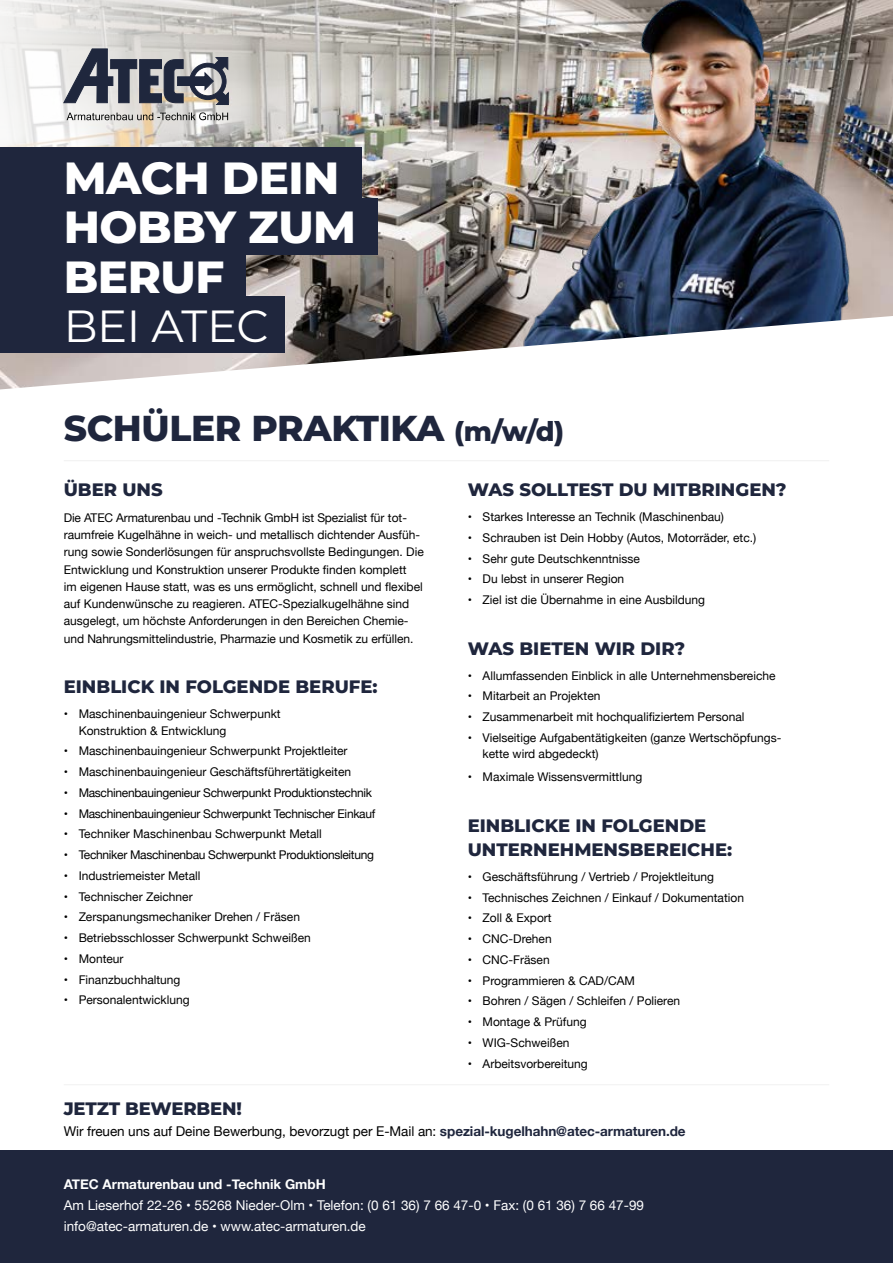
<style>
.page{position:relative;width:893px;height:1263px;background:#fff}
.page>*{position:absolute;margin:0;border:0;box-sizing:border-box;transform-origin:0 0}
.t1{font:800 45px/49.5px "Montserrat";letter-spacing:-.01em;color:#fff}
.t2{font:45px "Montserrat";letter-spacing:-.01em;color:#fff}
.t3{font:800 36px "Montserrat";letter-spacing:-.01em;color:#1f263d}
.t4{font:800 18px/23.7px "Montserrat";color:#1f263d}
.t5{font:13.5px/21px "Helvetica Neue";color:#fff}
.t6{font:13.5px "Helvetica Neue";letter-spacing:-.005em;color:#000}
.t7{font:700 13.5px "Helvetica Neue";color:#fff}
.t8{font:12px/17.2px "Helvetica Neue";color:#000}
.t9{font:12px "Helvetica Neue";letter-spacing:-.025em;color:#000}
.s1{font-size:27px}
.s2{font-weight:700;color:#1f263d}
</style>
<div class="page">
<img style="left:245px;top:0;width:648px;height:316px">
<img style="left:485px;top:0;width:388px;height:316px">
<svg style="left:0;top:0;width:476px;height:184px;background:#c8c6c1"></svg>
<svg style="left:64px;top:49px;width:164px;height:56px;background:#82858d"></svg>
<svg style="left:67px;top:112px;width:161px;height:8px"></svg>
<div style="left:0;top:147px;width:361px;height:56px;background:#1f263d"></div>
<div style="left:0;top:198px;width:377px;height:56px;background:#1f263d"></div>
<div style="left:0;top:246px;width:245px;height:57px;background:#1f263d"></div>
<div style="left:0;top:296px;width:285px;height:57px;background:#1f263d"></div>
<svg style="left:0;top:316px;width:891px;height:74px"></svg>
<div style="left:0;top:1150px;width:893px;height:113px;background:#1f263d"></div>
<hr style="left:64px;top:1084px;width:765px;height:1px;background:#dadada">
<hr style="left:64px;top:460px;width:765px;height:1px;background:#dadada">
<h1 class="t1" style="left:64px;top:150px;width:294px">MACH DEIN<br>HOBBY ZUM<br>BERUF</h1>
<h1 class="t2" style="left:64px;top:295px;width:207px">BEI ATEC</h1>
<h2 class="t3" style="left:64px;top:402px;width:502px">SCHÜLER PRAKTIKA <span class="s1">(m/w/d)</span></h2>
<h3 class="t4" style="left:64px;top:477px;width:100px">ÜBER UNS</h3>
<p class="t8" style="left:64px;top:510px;width:362px">Die ATEC Armaturenbau und -Technik GmbH ist Spezialist für tot&shy;raumfreie Kugelhähne in weich- und metallisch dichtender Ausfüh&shy;rung sowie Sonderlösungen für anspruchsvollste Bedingungen. Die Entwicklung und Konstruktion unserer Produkte finden komplett<br>im eigenen Hause statt, was es uns ermöglicht, schnell und flexibel auf Kundenwünsche zu reagieren. ATEC-Spezialkugelhähne sind ausgelegt, um höchste Anforderungen in den Bereichen Chemie&shy;und Nahrungsmittelindustrie, Pharmazie und Kosmetik zu erfüllen.</p>
<h3 class="t4" style="left:64px;top:674px;width:315px">EINBLICK IN FOLGENDE BERUFE:</h3>
<p class="t8" style="left:79px;top:706px;width:204px;line-height:16.5px;text-indent:-15px">• Maschinenbauingenieur Schwerpunkt<br>Konstruktion &amp; Entwicklung</p>
<p class="t8" style="left:64px;top:743px;width:285px">• Maschinenbauingenieur Schwerpunkt Projektleiter</p>
<p class="t8" style="left:64px;top:764px;width:289px">• Maschinenbauingenieur Geschäftsführertätigkeiten</p>
<p class="t9" style="left:64px;top:784px;width:310px">• Maschinenbauingenieur Schwerpunkt Produktionstechnik</p>
<p class="t9" style="left:64px;top:805px;width:313px">• Maschinenbauingenieur Schwerpunkt Technischer Einkauf</p>
<p class="t8" style="left:64px;top:826px;width:260px">• Techniker Maschinenbau Schwerpunkt Metall</p>
<p class="t9" style="left:64px;top:846px;width:312px">• Techniker Maschinenbau Schwerpunkt Produktionsleitung</p>
<p class="t8" style="left:64px;top:868px;width:138px">• Industriemeister Metall</p>
<p class="t8" style="left:64px;top:888px;width:130px">• Technischer Zeichner</p>
<p class="t8" style="left:64px;top:909px;width:238px">• Zerspanungsmechaniker Drehen / Fräsen</p>
<p class="t8" style="left:64px;top:930px;width:249px">• Betriebsschlosser Schwerpunkt Schweißen</p>
<p class="t8" style="left:64px;top:951px;width:61px">• Monteur</p>
<p class="t8" style="left:64px;top:971px;width:118px">• Finanzbuchhaltung</p>
<p class="t8" style="left:64px;top:992px;width:127px">• Personalentwicklung</p>
<h3 class="t4" style="left:468px;top:477px;width:320px">WAS SOLLTEST DU MITBRINGEN?</h3>
<p class="t8" style="left:468px;top:509px;width:258px">• Starkes Interesse an Technik (Maschinenbau)</p>
<p class="t8" style="left:468px;top:530px;width:290px">• Schrauben ist Dein Hobby (Autos, Motorräder, etc.)</p>
<p class="t8" style="left:468px;top:550px;width:174px">• Sehr gute Deutschkenntnisse</p>
<p class="t8" style="left:468px;top:571px;width:158px">• Du lebst in unserer Region</p>
<p class="t8" style="left:468px;top:592px;width:239px">• Ziel ist die Übernahme in eine Ausbildung</p>
<h3 class="t4" style="left:468px;top:635px;width:219px">WAS BIETEN WIR DIR?</h3>
<p class="t8" style="left:468px;top:667px;width:309px">• Allumfassenden Einblick in alle Unternehmensbereiche</p>
<p class="t8" style="left:468px;top:688px;width:134px">• Mitarbeit an Projekten</p>
<p class="t8" style="left:468px;top:709px;width:278px">• Zusammenarbeit mit hochqualifiziertem Personal</p>
<p class="t8" style="left:483px;top:730px;width:300px;line-height:16.5px;text-indent:-15px">• Vielseitige Aufgabentätigkeiten (ganze Wertschöpfungs&shy;kette wird abgedeckt)</p>
<p class="t8" style="left:468px;top:769px;width:176px">• Maximale Wissensvermittlung</p>
<h3 class="t4" style="left:468px;top:813px;width:266px">EINBLICKE IN FOLGENDE<br>UNTERNEHMENSBEREICHE:</h3>
<p class="t8" style="left:468px;top:868px;width:248px">• Geschäftsführung / Vertrieb / Projektleitung</p>
<p class="t8" style="left:468px;top:889px;width:278px">• Technisches Zeichnen / Einkauf / Dokumentation</p>
<p class="t8" style="left:468px;top:910px;width:85px">• Zoll &amp; Export</p>
<p class="t8" style="left:468px;top:931px;width:85px">• CNC-Drehen</p>
<p class="t8" style="left:468px;top:951px;width:83px">• CNC-Fräsen</p>
<p class="t8" style="left:468px;top:972px;width:169px">• Programmieren &amp; CAD/CAM</p>
<p class="t8" style="left:468px;top:993px;width:214px">• Bohren / Sägen / Schleifen / Polieren</p>
<p class="t8" style="left:468px;top:1014px;width:120px">• Montage &amp; Prüfung</p>
<p class="t8" style="left:468px;top:1034px;width:103px">• WIG-Schweißen</p>
<p class="t8" style="left:468px;top:1055px;width:122px">• Arbeitsvorbereitung</p>
<h3 class="t4" style="left:64px;top:1095px;width:180px">JETZT BEWERBEN!</h3>
<p class="t6" style="left:64px;top:1121px;width:623px">Wir freuen uns auf Deine Bewerbung, bevorzugt per E-Mail an: <span class="s2">spezial-kugelhahn@atec-armaturen.de</span></p>
<p class="t7" style="left:64px;top:1173px;width:263px">ATEC Armaturenbau und -Technik GmbH</p>
<p class="t5" style="left:64px;top:1195px;width:582px">Am Lieserhof 22-26 • 55268 Nieder-Olm • Telefon: (0 61 36) 7 66 47-0 • Fax: (0 61 36) 7 66 47-99 info@atec-armaturen.de • www.atec-armaturen.de</p>
</div>
